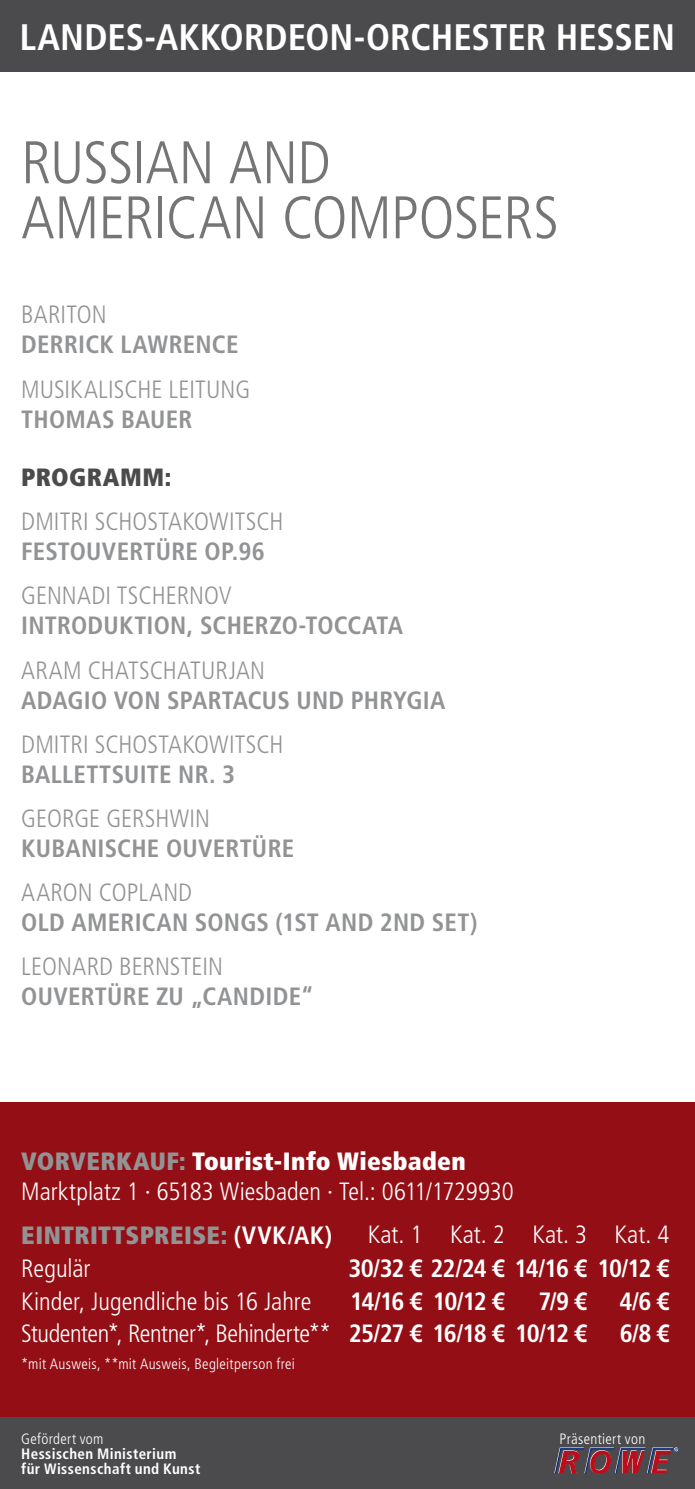
<style>
.page{position:relative;width:695px;height:1489px;background:#fff}
.page>*{position:absolute;margin:0;border:0;box-sizing:border-box;transform-origin:0 0}
.t1{font:300 condensed 60px/55px "Frutiger LT";letter-spacing:-.01em;color:#757577}
.t2{font:700 condensed 37px "Frutiger LT";color:#fff}
.t3{font:700 condensed 25px "Frutiger LT";letter-spacing:.01em;color:#929395}
.t4{font:300 condensed 25px/30px "Frutiger LT";color:#fff}
.t5{font:300 condensed 25px "Frutiger LT";letter-spacing:.005em;color:#929395}
.t6{font:700 condensed 25px "Frutiger LT";letter-spacing:-.055em;color:#fff}
.t7{font:900 condensed 25px "Frutiger LT";letter-spacing:.015em;color:#929395}
.t8{font:900 condensed 25px "Frutiger LT";letter-spacing:.02em;color:#4b4b4d}
.t9{font:300 condensed 15px "Frutiger LT";letter-spacing:.02em;color:#fff}
.t10{font:700 condensed 15px/15px "Frutiger LT";letter-spacing:.03em;color:#fff}
.s1{font-weight:900;color:#929395}
.s2{font-weight:900}
.s3{font-weight:700;color:#fff}
.s4{font-weight:700}
</style>
<div class="page">
<div style="left:0;top:1102px;width:694px;height:333px;background:#940e15"></div>
<div style="left:0;top:0;width:694px;height:72px;background:#4b4b4d"></div>
<div style="left:0;top:1417px;width:694px;height:71px;background:#4b4b4d"></div>
<svg style="left:554px;top:1447px;width:124px;height:26px"></svg>
<h2 class="t2" style="left:20px;top:15px;width:656px">LANDES-AKKORDEON-ORCHESTER HESSEN</h2>
<h1 class="t1" style="left:21px;top:136px;width:539px">RUSSIAN AND<br>AM ERICAN COMPOSERS</h1>
<p class="t5" style="left:21px;top:300px;width:87px">BARITON</p>
<p class="t3" style="left:21px;top:330px;width:128px">DERRICK LAWRENCE</p>
<p class="t5" style="left:21px;top:374px;width:227px">MUSIKALISCHE LEITUNG</p>
<p class="t3" style="left:21px;top:404px;width:29px">THOMAS</p>
<p class="t3" style="left:121px;top:404px;width:15px">BAUER</p>
<p class="t8" style="left:21px;top:462px;width:151px">PROGRAMM:</p>
<p class="t5" style="left:21px;top:507px;width:264px">DM ITRI SCHOSTAKOWITSCH</p>
<p class="t3" style="left:21px;top:536px;width:26px">FESTOUVERT</p>
<p class="t3" style="left:156px;top:536px;width:110px">ÜRE OP.96</p>
<p class="t5" style="left:21px;top:581px;width:212px">GENNADI TSCHERNOV</p>
<p class="t3" style="left:21px;top:611px;width:15px">INTRODUKT</p>
<p class="t3" style="left:146px;top:611px;width:81px">ION, SCHER</p>
<p class="t3" style="left:269px;top:611px;width:63px">ZO-TOCCATA</p>
<p class="t5" style="left:21px;top:655px;width:245px">ARAM CHATSCHATURJAN</p>
<p class="t3" style="left:21px;top:685px;width:109px">ADAGIO VON</p>
<p class="t3" style="left:167px;top:685px;width:40px">SPARTACUS</p>
<p class="t3" style="left:296px;top:685px;width:17px">UND</p>
<p class="t3" style="left:351px;top:685px;width:93px">PHRYGIA</p>
<p class="t5" style="left:21px;top:730px;width:264px">DM ITRI SCHOSTAKOWITSCH</p>
<p class="t3" style="left:21px;top:759px;width:14px">BALLETTSU</p>
<p class="t3" style="left:140px;top:759px;width:97px">ITE NR. 3</p>
<p class="t5" style="left:21px;top:804px;width:190px">GEORGE GERSHWIN</p>
<p class="t3" style="left:21px;top:833px;width:98px">KUBANISCHE</p>
<p class="t3" style="left:166px;top:833px;width:31px">OUVERT</p>
<p class="t3" style="left:252px;top:833px;width:29px">ÜRE</p>
<p class="t5" style="left:21px;top:878px;width:172px">AARON COPLAND</p>
<p class="t3" style="left:21px;top:907px;width:82px">OLD AMER</p>
<p class="t3" style="left:135px;top:907px;width:23px">ICAN</p>
<p class="t3" style="left:195px;top:907px;width:147px">SONGS (1ST AND</p>
<p class="t3" style="left:380px;top:907px;width:99px">2ND SET)</p>
<p class="t5" style="left:21px;top:952px;width:203px">LEONARD BERNSTEIN</p>
<p class="t3" style="left:21px;top:981px;width:31px">OUVERT</p>
<p class="t3" style="left:107px;top:981px;width:127px">ÜRE ZU „CAND</p>
<p class="t3" style="left:265px;top:981px;width:50px">IDE“</p>
<p class="t4" style="left:21px;top:1146px;width:494px"><span class="s1">VORVERKAUF:</span> <span class="s2">TOURIST-INFO WIESBADEN<br></span>MARKTPLATZ 1 · 65183 WIESBADEN · TEL.: 0611/1729930</p>
<p class="t7" style="left:21px;top:1219px;width:312px">EI NTRITTSPREISE: <span class="s3">(VVK/AK)</span></p>
<p class="t4" style="left:368px;top:1219px;width:303px">KAT. 1 KAT. 2 KAT. 3 KAT. 4</p>
<p class="t4" style="left:21px;top:1253px;width:71px">REGULÄR</p>
<p class="t6" style="left:348px;top:1252px;width:322px">30/32 € 22/24 € 14/16 € 10/12 €</p>
<p class="t4" style="left:21px;top:1286px;width:292px">KINDER, JUGENDLICHE BIS 16 JAHRE</p>
<p class="t6" style="left:350px;top:1285px;width:156px">14/16 € 10/12 €</p>
<p class="t6" style="left:538px;top:1285px;width:50px">7/9 €</p>
<p class="t6" style="left:619px;top:1285px;width:51px">4/6 €</p>
<p class="t4" style="left:21px;top:1318px;width:567px">STUDENTEN*, RENTNER*, BEHINDERTE** <span class="s4">25/27 € 16/18 € 10/12 €</span></p>
<p class="t6" style="left:619px;top:1318px;width:51px">6/8 €</p>
<p class="t9" style="left:21px;top:1354px;width:275px">*MIT AUSWEIS, **MIT AUSWEIS, BEGLEITPERSON FREI</p>
<p class="t9" style="left:21px;top:1429px;width:84px">GEFÖRDERT VOM</p>
<p class="t10" style="left:21px;top:1445px;width:180px">HESSISCHEN MINISTERIUM<br>FÜR WISSENSCHAFT UND KUNST</p>
<p class="t9" style="left:559px;top:1429px;width:87px">PRÄSENTIERT VON</p>
</div>
